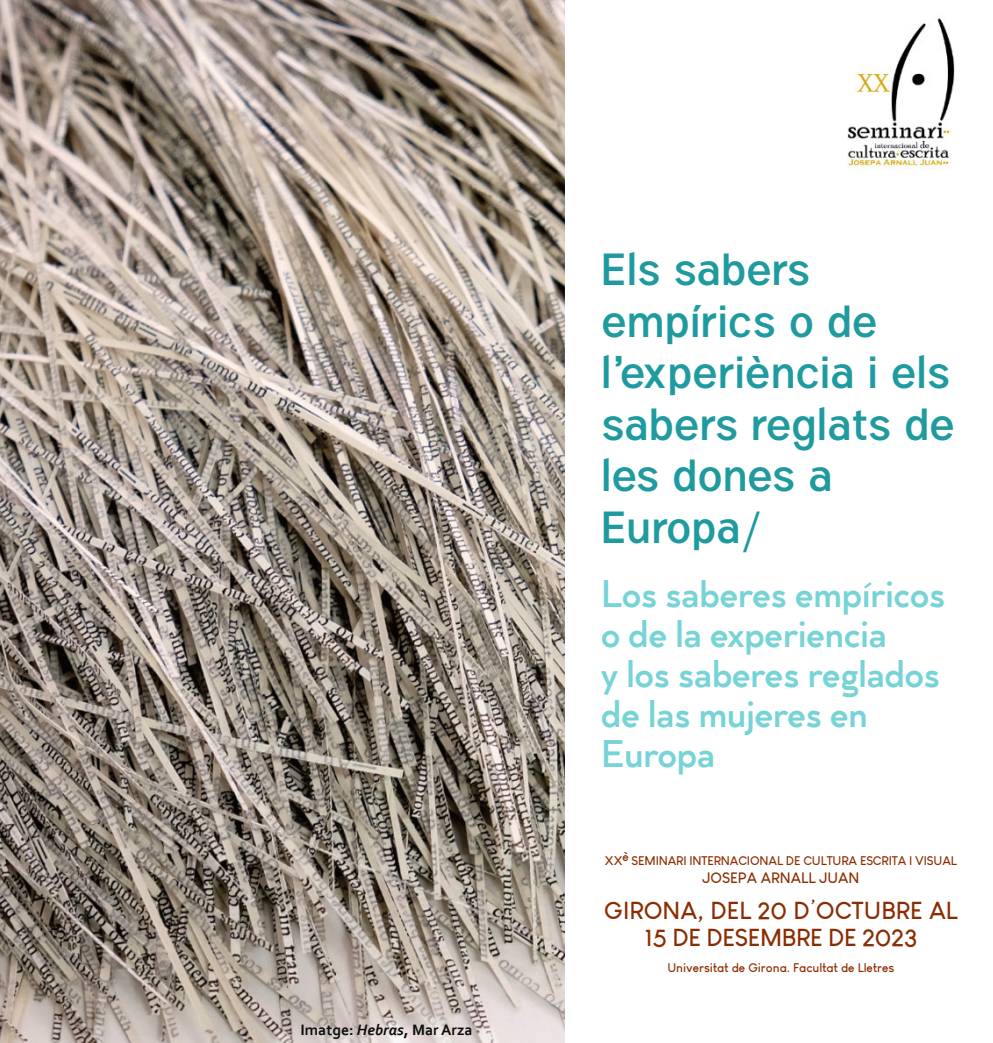
<style>
.page{position:relative;width:993px;height:1043px;background:#fff}
.page>*{position:absolute;margin:0;border:0;box-sizing:border-box;transform-origin:0 0}
.t1{font:46.38px/51.4px "Parallone";letter-spacing:-.005em;color:#1f9b9f}
.t2{font:500 37.45px/40.1px "Cocogoose Classic Trial";color:#76d3d6}
.t3{font:700 24.15px/27.1px "Louis George Cafe";color:#8b2d03;text-align:center}
.t4{font:700 15.75px "Corbel";color:#0d0d0d}
.t5{font:700 14.7px "Louis George Cafe";color:#8b2d03}
.t6{font:700 12.25px "Louis George Cafe";letter-spacing:-.01em;color:#8b2d03}
.s1{font-style:italic}
.s2{font-weight:400}
</style>
<div class="page">
<img style="left:0;top:0;width:564px;height:1042px">
<img style="left:847px;top:18px;width:108px;height:151px">
<p class="t4" style="left:300px;top:1022px;width:173px">Imatge: <span class="s1">Hebras</span>, Mar Arza</p>
<h1 class="t1" style="left:601px;top:245px;width:355px">Els sabers empírics o de l’experiència i els sabers reglats de les dones a<br>Europa/</h1>
<h2 class="t2" style="left:601px;top:578px;width:345px">Los saberes empíricos o de la experiencia<br>y los saberes reglados de las mujeres en<br>Europa</h2>
<p class="t6" style="left:605px;top:853px;width:353px">XXè SEMINARI INTERNACIONAL DE CULTURA ESCRITA I VISUAL</p>
<p class="t5" style="left:702px;top:869px;width:159px">JOSEPA ARNALL JUAN</p>
<h3 class="t3" style="left:604px;top:896px;width:355px">GIRONA, DEL 20 D<span class="s2">’</span>OCTUBRE AL<br>15 DE DESEMBRE DE 2023</h3>
<p class="t6" style="left:667px;top:960px;width:228px">Universitat de Girona. Facultat de Lletres</p>
</div>
